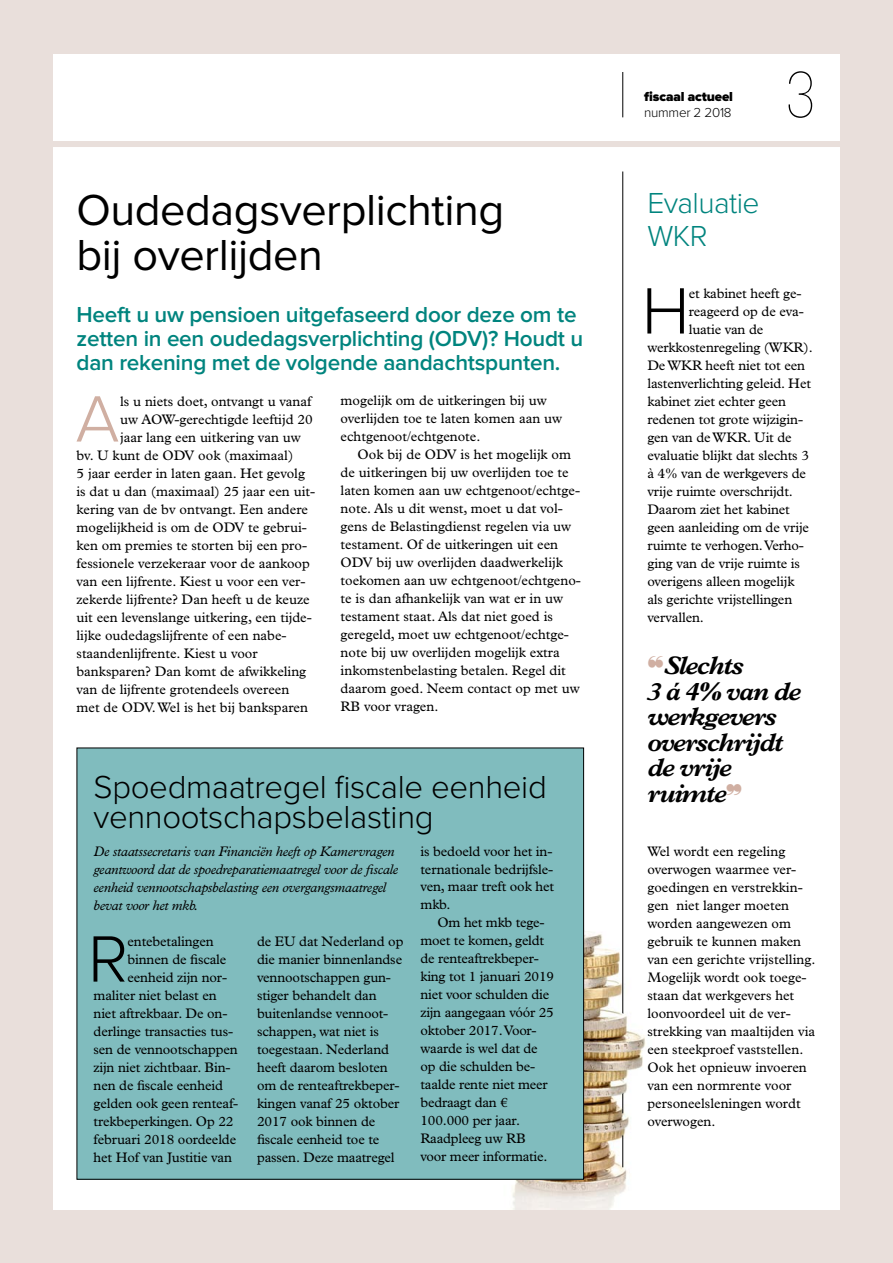
<style>
.page{position:relative;width:893px;height:1263px;background:#e9dfdb}
.page>*{position:absolute;margin:0;border:0;box-sizing:border-box;transform-origin:0 0}
.t1{font:300 67.8px "Proxima Nova";color:#000}
.t2{font:300 67.8px "Proxima Nova";color:#d0afa2}
.t3{font:100 63px "Glypha LT Std";color:#000}
.t4{font:45px/45px "Proxima Nova";letter-spacing:-.01em;color:#000}
.t5{font:300 33px "Proxima Nova";letter-spacing:-.01em;color:#000}
.t6{font:300 30px/33px "Proxima Nova";letter-spacing:-.02em;color:#00847e}
.t7{font:italic 700 25.5px/25.5px "Plantin Std";letter-spacing:-.05em;color:#000}
.t8{font:600 22.5px/24px "Proxima Nova";letter-spacing:-.01em;color:#00847e}
.t9{font:13.8px/18px "Plantin Std";color:#000}
.t10{font:italic 13.8px/18px "Plantin Std";letter-spacing:-.02em;color:#000}
.t11{font:900 13.5px/16.5px "Proxima Nova";letter-spacing:-.01em;color:#000}
.s1{font-weight:300}
.s2{color:#d0afa2}
</style>
<div class="page">
<div style="left:53px;top:54px;width:787px;height:1156px;background:#fff"></div>
<div style="left:0;top:141px;width:893px;height:6px;background:#e9dfdb"></div>
<hr style="left:622px;top:72px;width:1px;height:45px;background:#000">
<img style="left:459px;top:909px;width:187px;height:301px">
<hr style="left:622px;top:171px;width:1px;height:942px;background:#000">
<hr style="left:622px;top:1135px;width:1px;height:32px;background:#000">
<img style="left:584px;top:928px;width:61px;height:189px">
<div style="left:77px;top:748px;width:507px;height:431px;background:#80bcbe"></div>
<p class="t11" style="left:644px;top:89px;width:90px">fiscaal actueel <span class="s1">nummer 2 2018</span></p>
<p class="t3" style="left:785px;top:58px;width:33px">3</p>
<p class="t6" style="left:647px;top:188px;width:114px">Evaluatie<br>WKR</p>
<p class="t4" style="left:77px;top:189px;width:429px">Oudedagsverplichting bij overlijden</p>
<p class="t8" style="left:77px;top:303px;width:508px">Heeft u uw pensioen uitgefaseerd door deze om te zetten in een oudedagsverplichting (ODV)? Houdt u dan rekening met de volgende aandachtspunten.</p>
<p class="t2" style="left:76px;top:388px;width:45px">A</p>
<p class="t9" style="left:120px;top:392px;width:193px">ls u niets doet, ontvangt u vanaf</p>
<p class="t1" style="left:642px;top:280px;width:49px">H</p>
<p class="t9" style="left:689px;top:284px;width:114px">et kabinet heeft ge-</p>
<p class="t9" style="left:689px;top:302px;width:116px">reageerd op de eva-</p>
<p class="t9" style="left:689px;top:320px;width:76px">luatie van de</p>
<p class="t9" style="left:647px;top:338px;width:167px">werkkostenregeling (WKR).</p>
<p class="t9" style="left:647px;top:356px;width:159px">De WKR heeft niet tot een</p>
<p class="t9" style="left:647px;top:374px;width:165px">lastenverlichting geleid. Het</p>
<p class="t9" style="left:647px;top:392px;width:140px">kabinet ziet echter geen</p>
<p class="t9" style="left:647px;top:410px;width:157px">redenen tot grote wijzigin-</p>
<p class="t9" style="left:647px;top:428px;width:146px">gen van de WKR. Uit de</p>
<p class="t9" style="left:647px;top:446px;width:163px">evaluatie blijkt dat slechts 3</p>
<p class="t9" style="left:647px;top:464px;width:160px">à 4% van de werkgevers de</p>
<p class="t9" style="left:647px;top:482px;width:147px">vrije ruimte overschrijdt.</p>
<p class="t9" style="left:647px;top:500px;width:144px">Daarom ziet het kabinet</p>
<p class="t9" style="left:647px;top:518px;width:163px">geen aanleiding om de vrije</p>
<p class="t9" style="left:647px;top:536px;width:158px">ruimte te verhogen. Verho-</p>
<p class="t9" style="left:647px;top:554px;width:154px">ging van de vrije ruimte is</p>
<p class="t9" style="left:647px;top:572px;width:149px">overigens alleen mogelijk</p>
<p class="t9" style="left:647px;top:590px;width:146px">als gerichte vrijstellingen</p>
<p class="t9" style="left:647px;top:608px;width:58px">vervallen.</p>
<p class="t9" style="left:341px;top:392px;width:208px">mogelijk om de uitkeringen bij uw</p>
<p class="t9" style="left:341px;top:410px;width:223px">overlijden toe te laten komen aan uw</p>
<p class="t9" style="left:341px;top:428px;width:141px">echtgenoot/echtgenote.</p>
<p class="t9" style="left:358px;top:446px;width:215px">Ook bij de ODV is het mogelijk om</p>
<p class="t9" style="left:341px;top:464px;width:230px">de uitkeringen bij uw overlijden toe te</p>
<p class="t9" style="left:341px;top:482px;width:241px">laten komen aan uw echtgenoot/echtge-</p>
<p class="t9" style="left:341px;top:500px;width:224px">note. Als u dit wenst, moet u dat vol-</p>
<p class="t9" style="left:341px;top:518px;width:232px">gens de Belastingdienst regelen via uw</p>
<p class="t9" style="left:341px;top:536px;width:219px">testament. Of de uitkeringen uit een</p>
<p class="t9" style="left:341px;top:554px;width:224px">ODV bij uw overlijden daadwerkelijk</p>
<p class="t9" style="left:341px;top:572px;width:242px">toekomen aan uw echtgenoot/echtgeno-</p>
<p class="t9" style="left:341px;top:590px;width:224px">te is dan afhankelijk van wat er in uw</p>
<p class="t9" style="left:341px;top:608px;width:214px">testament staat. Als dat niet goed is</p>
<p class="t9" style="left:341px;top:626px;width:230px">geregeld, moet uw echtgenoot/echtge-</p>
<p class="t9" style="left:341px;top:644px;width:221px">note bij uw overlijden mogelijk extra</p>
<p class="t9" style="left:341px;top:662px;width:227px">inkomstenbelasting betalen. Regel dit</p>
<p class="t9" style="left:341px;top:680px;width:241px">daarom goed. Neem contact op met uw</p>
<p class="t9" style="left:341px;top:698px;width:99px">RB voor vragen.</p>
<p class="t9" style="left:120px;top:410px;width:194px">uw AOW-gerechtigde leeftijd 20</p>
<p class="t9" style="left:120px;top:428px;width:182px">jaar lang een uitkering van uw</p>
<p class="t9" style="left:77px;top:446px;width:218px">bv. U kunt de ODV ook (maximaal)</p>
<p class="t9" style="left:77px;top:464px;width:230px">5 jaar eerder in laten gaan. Het gevolg</p>
<p class="t9" style="left:77px;top:482px;width:240px">is dat u dan (maximaal) 25 jaar een uit-</p>
<p class="t9" style="left:77px;top:500px;width:233px">kering van de bv ontvangt. Een andere</p>
<p class="t9" style="left:77px;top:518px;width:232px">mogelijkheid is om de ODV te gebrui-</p>
<p class="t9" style="left:77px;top:536px;width:232px">ken om premies te storten bij een pro-</p>
<p class="t9" style="left:77px;top:554px;width:235px">fessionele verzekeraar voor de aankoop</p>
<p class="t9" style="left:77px;top:572px;width:230px">van een lijfrente. Kiest u voor een ver-</p>
<p class="t9" style="left:77px;top:590px;width:235px">zekerde lijfrente? Dan heeft u de keuze</p>
<p class="t9" style="left:77px;top:608px;width:237px">uit een levenslange uitkering, een tijde-</p>
<p class="t9" style="left:77px;top:626px;width:212px">lijke oudedagslijfrente of een nabe-</p>
<p class="t9" style="left:77px;top:644px;width:183px">staandenlijfrente. Kiest u voor</p>
<p class="t9" style="left:77px;top:662px;width:231px">banksparen? Dan komt de afwikkeling</p>
<p class="t9" style="left:77px;top:680px;width:214px">van de lijfrente grotendeels overeen</p>
<p class="t9" style="left:77px;top:698px;width:233px">met de ODV. Wel is het bij banksparen</p>
<p class="t7" style="left:647px;top:653px;width:155px"><span class="s2">❝</span>Slechts<br>3 á 4% van de werkgevers overschrijdt de vrije</p>
<p class="t5" style="left:94px;top:772px;width:455px">Spoedmaatregel fiscale eenheid</p>
<p class="t7" style="left:647px;top:780px;width:81px">ruimte</p>
<p class="t5" style="left:94px;top:802px;width:342px">vennootschapsbelasting</p>
<p class="t10" style="left:94px;top:842px;width:306px">De staatssecretaris van Financiën heeft op Kamervragen geantwoord dat de spoedreparatiemaatregel voor de fiscale eenheid vennootschapsbelasting een overgangsmaatregel bevat voor het mkb.</p>
<p class="t1" style="left:88px;top:928px;width:42px">R</p>
<p class="t9" style="left:128px;top:932px;width:88px">entebetalingen</p>
<p class="t9" style="left:420px;top:842px;width:133px">is bedoeld voor het in-</p>
<p class="t9" style="left:420px;top:860px;width:134px">ternationale bedrijfsle-</p>
<p class="t9" style="left:420px;top:878px;width:135px">ven, maar treft ook het</p>
<p class="t9" style="left:420px;top:896px;width:31px">mkb.</p>
<p class="t9" style="left:437px;top:914px;width:109px">Om het mkb tege-</p>
<p class="t9" style="left:420px;top:932px;width:125px">moet te komen, geldt</p>
<p class="t9" style="left:420px;top:950px;width:120px">de renteaftrekbeper-</p>
<p class="t9" style="left:420px;top:968px;width:135px">king tot 1 januari 2019</p>
<p class="t9" style="left:420px;top:986px;width:130px">niet voor schulden die</p>
<p class="t9" style="left:420px;top:1004px;width:135px">zijn aangegaan vóór 25</p>
<p class="t9" style="left:420px;top:1022px;width:118px">oktober 2017. Voor-</p>
<p class="t9" style="left:420px;top:1040px;width:119px">waarde is wel dat de</p>
<p class="t9" style="left:420px;top:1058px;width:116px">op die schulden be-</p>
<p class="t9" style="left:420px;top:1076px;width:129px">taalde rente niet meer</p>
<p class="t9" style="left:420px;top:1094px;width:89px">bedraagt dan €</p>
<p class="t9" style="left:420px;top:1112px;width:101px">100.000 per jaar.</p>
<p class="t9" style="left:420px;top:1130px;width:107px">Raadpleeg uw RB</p>
<p class="t9" style="left:420px;top:1148px;width:128px">voor meer informatie.</p>
<p class="t9" style="left:647px;top:842px;width:170px">Wel wordt een regeling overwogen waarmee ver&shy;goedingen en verstrekkin&shy;gen niet langer moeten worden aangewezen om gebruik te kunnen maken van een gerichte vrijstelling.<br>Mogelijk wordt ook toege&shy;staan dat werkgevers het loonvoordeel uit de ver&shy;strekking van maaltijden via een steekproef vaststellen.<br>Ook het opnieuw invoeren van een normrente voor personeelsleningen wordt overwogen.</p>
<p class="t9" style="left:257px;top:932px;width:148px">de EU dat Nederland op die manier binnenlandse vennootschappen gun&shy;stiger behandelt dan buitenlandse vennoot&shy;schappen, wat niet is toegestaan. Nederland heeft daarom besloten om de renteaftrekbeper&shy;kingen vanaf 25 oktober<br>2017 ook binnen de fiscale eenheid toe te passen. Deze maatregel</p>
<p class="t9" style="left:128px;top:950px;width:100px">binnen de fiscale</p>
<p class="t9" style="left:128px;top:968px;width:101px">eenheid zijn nor-</p>
<p class="t9" style="left:94px;top:986px;width:125px">maliter niet belast en</p>
<p class="t9" style="left:94px;top:1004px;width:135px">niet aftrekbaar. De on-</p>
<p class="t9" style="left:94px;top:1022px;width:141px">derlinge transacties tus-</p>
<p class="t9" style="left:94px;top:1040px;width:146px">sen de vennootschappen</p>
<p class="t9" style="left:94px;top:1058px;width:138px">zijn niet zichtbaar. Bin-</p>
<p class="t9" style="left:94px;top:1076px;width:131px">nen de fiscale eenheid</p>
<p class="t9" style="left:94px;top:1094px;width:146px">gelden ook geen renteaf-</p>
<p class="t9" style="left:94px;top:1112px;width:142px">trekbeperkingen. Op 22</p>
<p class="t9" style="left:94px;top:1130px;width:144px">februari 2018 oordeelde</p>
<p class="t9" style="left:94px;top:1148px;width:140px">het Hof van Justitie van</p>
</div>
